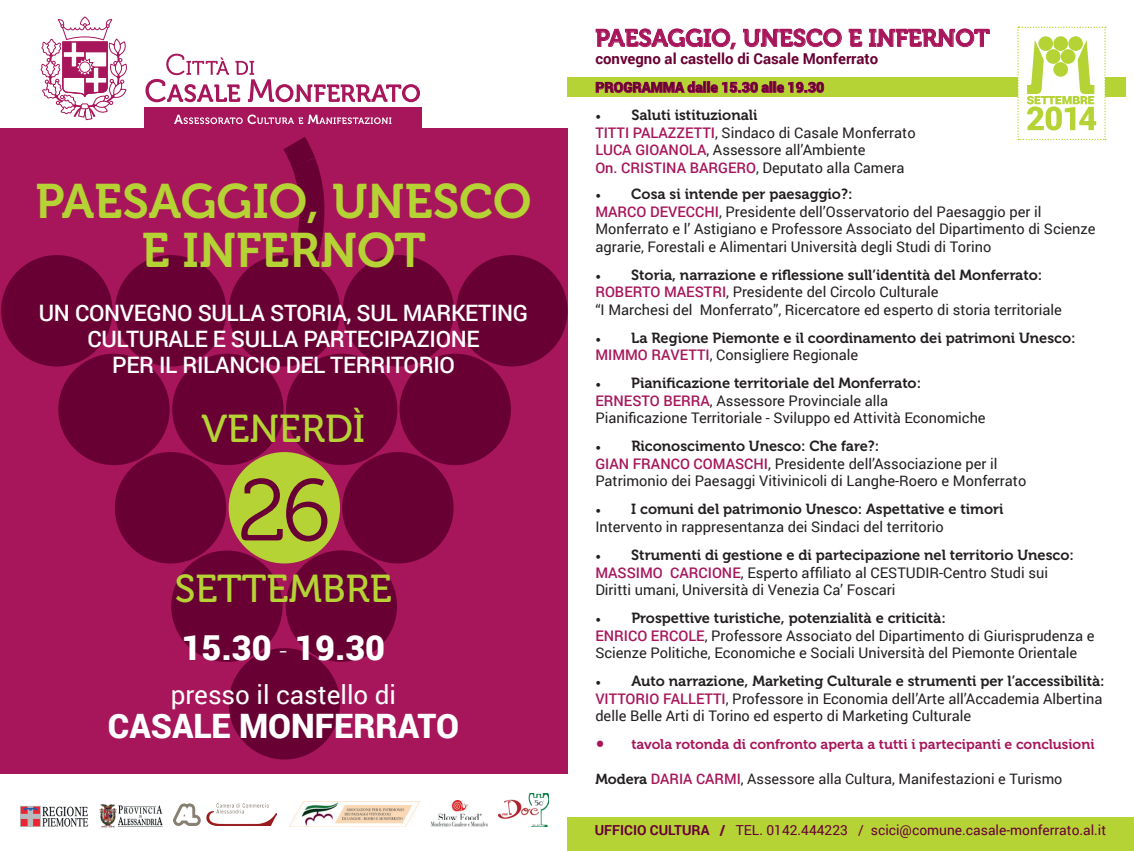
<style>
.page{position:relative;width:1134px;height:851px;background:#fff}
.page>*{position:absolute;margin:0;border:0;box-sizing:border-box;transform-origin:0 0}
.t1{font:87px "Museo 300";color:#690034}
.t2{font:48.2px/49.6px "Museo 700";color:#b5d334;text-align:center}
.t3{font:38.8px "Museo 500";color:#b5d334}
.t4{font:900 34.4px "Roboto";color:#fff}
.t5{font:900 33.6px "Roboto";color:#fff}
.t6{font:26px "Roboto";color:#fff}
.t7{font:24px "Museo 700";color:#a7155a}
.t8{font:500 22.6px/26px "Roboto";letter-spacing:-.015em;color:#fff;text-align:center}
.t9{font:700 15px "Roboto";color:#690034}
.t10{font:14.6px/17.6px "Roboto";color:#231f20}
.t11{font:14.6px "Museo 700";color:#231f20}
.t12{font:14.4px "Roboto";color:#231f20}
.t13{font:14px "Museo 700";color:#a7155a}
.t14{font:900 14px "Roboto";color:#690034}
.t15{font:13.8px "Roboto";color:#690034}
.s1{font-weight:300;font-size:27px}
.s2{font-family:"Minion Pro"}
.s3{font-weight:500;color:#a7155a}
.s4{font-family:"Minion Pro";font-size:24px}
.s5{font-family:"Museo 700"}
.s6{font-weight:700}
</style>
<div class="page">
<div style="left:0;top:129px;width:567px;height:644px;background:#a7155a"></div>
<div style="left:115px;top:255px;width:111px;height:111px;background:#690034;border-radius:50%"></div>
<div style="left:229px;top:452px;width:111px;height:111px;background:#b5d334;border-radius:50%"></div>
<div style="left:343px;top:255px;width:111px;height:111px;background:#690034;border-radius:50%"></div>
<div style="left:229px;top:255px;width:111px;height:111px;background:#690034;border-radius:50%"></div>
<div style="left:286px;top:550px;width:111px;height:111px;background:#690034;border-radius:50%"></div>
<div style="left:342px;top:452px;width:112px;height:111px;background:#690034;border-radius:50%"></div>
<div style="left:400px;top:353px;width:111px;height:112px;background:#690034;border-radius:50%"></div>
<div style="left:456px;top:255px;width:112px;height:111px;background:#690034;border-radius:50%"></div>
<div style="left:58px;top:353px;width:112px;height:112px;background:#690034;border-radius:50%"></div>
<div style="left:115px;top:452px;width:111px;height:111px;background:#690034;border-radius:50%"></div>
<div style="left:171px;top:550px;width:112px;height:111px;background:#690034;border-radius:50%"></div>
<div style="left:172px;top:353px;width:111px;height:112px;background:#690034;border-radius:50%"></div>
<div style="left:286px;top:353px;width:111px;height:112px;background:#690034;border-radius:50%"></div>
<div style="left:229px;top:648px;width:111px;height:111px;background:#690034;border-radius:50%"></div>
<div style="left:1px;top:255px;width:112px;height:111px;background:#690034;border-radius:50%"></div>
<svg style="left:40px;top:16px;width:87px;height:104px"></svg>
<div style="left:80px;top:62px;width:10px;height:10px;background:#fff;border-radius:50%"></div>
<div style="left:80px;top:62px;width:10px;height:11px;border:1px solid #a7155a;border-radius:50%"></div>
<div style="left:144px;top:107px;width:277px;height:24px;background:#a7155a"></div>
<svg style="left:145px;top:54px;width:275px;height:48px"></svg>
<svg style="left:174px;top:114px;width:217px;height:210px"></svg>
<img style="left:439px;top:800px;width:43px;height:20px">
<img style="left:431px;top:821px;width:57px;height:5px">
<img style="left:20px;top:805px;width:69px;height:22px">
<img style="left:498px;top:793px;width:50px;height:33px">
<img style="left:174px;top:803px;width:103px;height:22px">
<img style="left:99px;top:804px;width:64px;height:23px">
<img style="left:289px;top:801px;width:130px;height:25px">
<div style="left:567px;top:77px;width:558px;height:20px;background:#b5d334"></div>
<svg style="left:595px;top:28px;width:247px;height:22px"></svg>
<svg style="left:848px;top:28px;width:142px;height:20px"></svg>
<svg style="left:595px;top:81px;width:230px;height:12px"></svg>
<div style="left:567px;top:817px;width:567px;height:33px;background:#b5d334"></div>
<svg style="left:1017px;top:27px;width:89px;height:113px"></svg>
<div style="left:1038px;top:36px;width:15px;height:15px;background:#b5d334;border-radius:50%"></div>
<div style="left:1046px;top:49px;width:14px;height:15px;background:#b5d334;border-radius:50%"></div>
<div style="left:1053px;top:62px;width:15px;height:15px;background:#b5d334;border-radius:50%"></div>
<div style="left:1053px;top:36px;width:15px;height:15px;background:#b5d334;border-radius:50%"></div>
<div style="left:1061px;top:49px;width:14px;height:15px;background:#b5d334;border-radius:50%"></div>
<div style="left:1068px;top:36px;width:15px;height:15px;background:#b5d334;border-radius:50%"></div>
<h2 class="t2" style="left:35px;top:177px;width:497px">PAESAGGIO, UNESCO<br>E INFERNOT</h2>
<h3 class="t8" style="left:39px;top:299px;width:491px">UN CONVEGNO SULLA STORIA, SUL MARKETING<br>CULTURALE E SULLA PARTECIPAZIONE<br>PER IL RILANCIO DEL TERRITORIO</h3>
<h3 class="t3" style="left:201px;top:407px;width:165px">VENERDÌ</h3>
<h1 class="t1" style="left:238px;top:463px;width:95px">26</h1>
<h3 class="t3" style="left:175px;top:567px;width:219px">SETTEMBRE</h3>
<h3 class="t4" style="left:182px;top:623px;width:205px">15.30 <span class="s1">-</span> 19.30</h3>
<h3 class="t6" style="left:171px;top:676px;width:227px">presso il castello di</h3>
<h3 class="t5" style="left:108px;top:702px;width:353px">CASALE MONFERRATO</h3>
<h3 class="t7" style="left:595px;top:25px;width:396px">PAESAGGIO, UNESCO E INFERNOT</h3>
<p class="t14" style="left:595px;top:77px;width:230px">PROGRAMMA dalle 15.30 alle 19.30</p>
<p class="t11" style="left:595px;top:107px;width:164px"><span class="s2">•</span> Saluti istituzionali</p>
<p class="t10" style="left:595px;top:123px;width:322px"><span class="s3">TITTI PALAZZETTI</span>, Sindaco di Casale Monferrato<br><span class="s3">LUCA GIOANOLA</span>, Assessore all’Ambiente<br><span class="s3">On. CRISTINA BARGERO</span>, Deputato alla Camera</p>
<p class="t11" style="left:595px;top:186px;width:259px"><span class="s2">•</span> Cosa si intende per paesaggio?:</p>
<p class="t10" style="left:595px;top:202px;width:502px"><span class="s3">MARCO DEVECCHI</span>, Presidente dell’Osservatorio del Paesaggio per il<br>Monferrato e l’ Astigiano e Professore Associato del Dipartimento di Scienze agrarie, Forestali e Alimentari Università degli Studi di Torino</p>
<p class="t11" style="left:595px;top:266px;width:448px"><span class="s2">•</span> Storia, narrazione e riflessione sull’identità del Monferrato:</p>
<p class="t10" style="left:595px;top:282px;width:468px"><span class="s3">ROBERTO MAESTRI</span>, Presidente del Circolo Culturale<br>“I Marchesi del Monferrato”, Ricercatore ed esperto di storia territoriale</p>
<p class="t11" style="left:595px;top:329px;width:482px"><span class="s2">•</span> La Regione Piemonte e il coordinamento dei patrimoni Unesco:</p>
<p class="t10" style="left:595px;top:345px;width:264px"><span class="s3">MIMMO RAVETTI</span>, Consigliere Regionale</p>
<p class="t11" style="left:595px;top:375px;width:327px"><span class="s2">•</span> Pianificazione territoriale del Monferrato:</p>
<p class="t10" style="left:595px;top:391px;width:392px"><span class="s3">ERNESTO BERRA</span>, Assessore Provinciale alla<br>Pianificazione Territoriale - Sviluppo ed Attività Economiche</p>
<p class="t11" style="left:595px;top:438px;width:285px"><span class="s2">•</span> Riconoscimento Unesco: Che fare?:</p>
<p class="t10" style="left:595px;top:454px;width:432px"><span class="s3">GIAN FRANCO COMASCHI</span>, Presidente dell’Associazione per il<br>Patrimonio dei Paesaggi Vitivinicoli di Langhe-Roero e Monferrato</p>
<p class="t11" style="left:595px;top:501px;width:410px"><span class="s2">•</span> I comuni del patrimonio Unesco: Aspettative e timori</p>
<p class="t10" style="left:595px;top:517px;width:350px">Intervento in rappresentanza dei Sindaci del territorio</p>
<p class="t11" style="left:595px;top:546px;width:480px"><span class="s2">•</span> Strumenti di gestione e di partecipazione nel territorio Unesco:</p>
<p class="t10" style="left:595px;top:563px;width:454px"><span class="s3">MASSIMO CARCIONE</span>, Esperto affiliato al CESTUDIR-Centro Studi sui<br>Diritti umani, Università di Venezia Ca’ Foscari</p>
<p class="t11" style="left:595px;top:610px;width:352px"><span class="s2">•</span> Prospettive turistiche, potenzialità e criticità:</p>
<p class="t10" style="left:595px;top:626px;width:501px"><span class="s3">ENRICO ERCOLE</span>, Professore Associato del Dipartimento di Giurisprudenza e<br>Scienze Politiche, Economiche e Sociali Università del Piemonte Orientale</p>
<p class="t11" style="left:595px;top:673px;width:511px"><span class="s2">•</span> Auto narrazione, Marketing Culturale e strumenti per l’accessibilità:</p>
<p class="t10" style="left:595px;top:689px;width:508px"><span class="s3">VITTORIO FALLETTI</span>, Professore in Economia dell’Arte all’Accademia Albertina delle Belle Arti di Torino ed esperto di Marketing Culturale</p>
<p class="t13" style="left:595px;top:736px;width:501px"><span class="s4">•</span> tavola rotonda di confronto aperta a tutti i partecipanti e conclusioni</p>
<p class="t12" style="left:595px;top:768px;width:469px"><span class="s5">Modera</span> <span class="s3">DARIA CARMI</span>, Assessore alla Cultura, Manifestazioni e Turismo</p>
<p class="t15" style="left:595px;top:819px;width:513px"><span class="s6">UFFICIO CULTURA /</span> TEL. 0142.444223 / scici@comune.casale-monferrato.al.it</p>
<p class="t9" style="left:595px;top:48px;width:284px">convegno al castello di Casale Monferrato</p>
</div>
